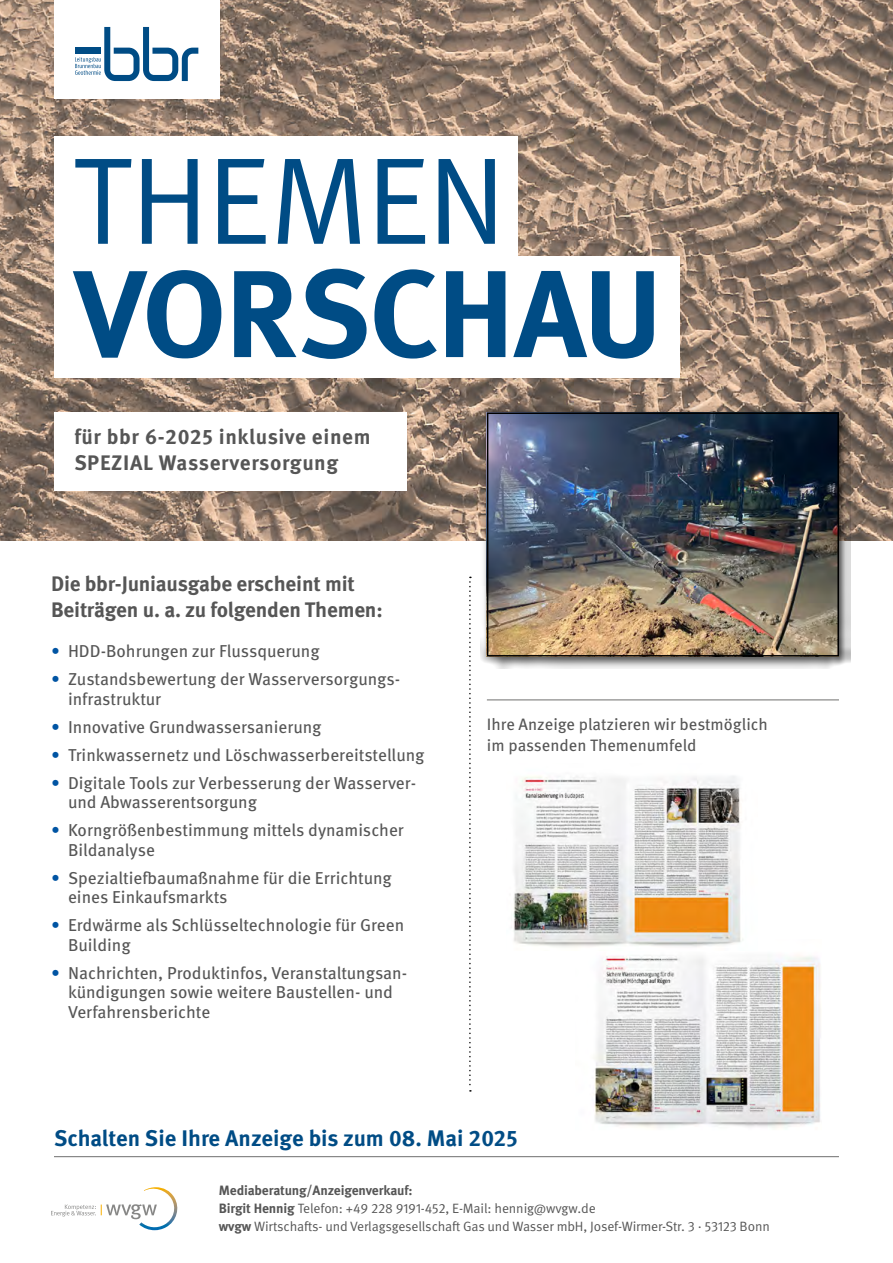
<style>
.page{position:relative;width:893px;height:1263px;background:#fff}
.page>*{position:absolute;margin:0;border:0;box-sizing:border-box;transform-origin:0 0}
.t1{font:700 123.6px "Meta OT";letter-spacing:-.015em;color:#004c85}
.t2{font:123.6px "Meta OT Norm";letter-spacing:-.025em;color:#004c85}
.t3{font:700 22.5px "Meta OT";color:#004c85}
.t4{font:700 21px/25.2px "Meta OT";letter-spacing:-.01em;color:#565656}
.t5{font:700 21px/25.5px "Meta OT";letter-spacing:.03em;color:#565656}
.t6{font:17.25px/19.5px "Meta OT";color:#565656}
.t7{font:16.5px/21.6px "Meta OT";color:#565656}
.t8{font:13.5px/18px "Meta OT Norm";letter-spacing:-.01em;color:#565656}
.t9{font:700 13.5px "Meta OT";letter-spacing:-.01em;color:#565656}
.s1{color:#0054a3}
.s2{font-family:"Meta OT";font-weight:700}
</style>
<div class="page">
<svg style="left:51px;top:1187px;width:127px;height:43px"></svg>
<img style="left:0;top:0;width:893px;height:540px">
<div style="left:54px;top:412px;width:352px;height:78px;background:#fff"></div>
<svg style="left:469px;top:577px;width:2px;height:514px"></svg>
<div style="left:54px;top:0;width:166px;height:99px;background:#fff"></div>
<svg style="left:75px;top:27px;width:123px;height:54px"></svg>
<div style="left:75px;top:48px;width:26px;height:6px;background:#004c85"></div>
<hr style="left:54px;top:1156px;width:785px;height:1px;background:#6f6f6e">
<div style="left:481px;top:406px;width:371px;height:263px;background:#000;opacity:.75"></div>
<img style="left:490px;top:415px;width:346px;height:238px">
<div style="left:487px;top:412px;width:352px;height:244px;border:2px solid #000"></div>
<img style="left:594px;top:955px;width:227px;height:173px">
<hr style="left:487px;top:699px;width:352px;height:1px;background:#6f6f6e">
<img style="left:511px;top:776px;width:232px;height:172px">
<div style="left:54px;top:136px;width:463px;height:127px;background:#fff"></div>
<div style="left:54px;top:256px;width:625px;height:121px;background:#fff"></div>
<h1 class="t2" style="left:72px;top:129px;width:436px">THEMEN</h1>
<h1 class="t1" style="left:75px;top:241px;width:590px">VORSCHAU</h1>
<p class="t5" style="left:74px;top:425px;width:298px">für bbr 6-2025 inklusive einem<br>SPEZIAL Wasserversorgung</p>
<p class="t4" style="left:51px;top:572px;width:333px">Die bbr-Juniausgabe erscheint mit<br>Beiträgen u. a. zu folgenden Themen:</p>
<p class="t6" style="left:51px;top:642px;width:270px"><span class="s1">•</span> HDD-Bohrungen zur Flussquerung</p>
<p class="t6" style="left:68px;top:670px;width:334px;text-indent:-17px"><span class="s1">•</span> Zustandsbewertung der Wasserversorgungs&shy;infrastruktur</p>
<p class="t6" style="left:51px;top:717px;width:272px"><span class="s1">•</span> Innovative Grundwassersanierung</p>
<p class="t6" style="left:51px;top:745px;width:375px"><span class="s1">•</span> Trinkwassernetz und Löschwasserbereitstellung</p>
<p class="t6" style="left:68px;top:773px;width:350px;text-indent:-17px"><span class="s1">•</span> Digitale Tools zur Verbesserung der Wasserver&shy;und Abwasserentsorgung</p>
<p class="t6" style="left:68px;top:821px;width:337px;text-indent:-17px"><span class="s1">•</span> Korngrößenbestimmung mittels dynamischer<br>Bildanalyse</p>
<p class="t6" style="left:68px;top:868px;width:325px;text-indent:-17px"><span class="s1">•</span> Spezialtiefbaumaßnahme für die Errichtung eines Einkaufsmarkts</p>
<p class="t6" style="left:68px;top:916px;width:338px;text-indent:-17px"><span class="s1">•</span> Erdwärme als Schlüsseltechnologie für Green<br>Building</p>
<p class="t6" style="left:68px;top:963px;width:341px;text-indent:-17px"><span class="s1">•</span> Nachrichten, Produktinfos, Veranstaltungsan&shy;kündigungen sowie weitere Baustellen- und<br>Verfahrensberichte</p>
<p class="t7" style="left:487px;top:713px;width:282px">Ihre Anzeige platzieren wir bestmöglich im passenden Themenumfeld</p>
<h2 class="t3" style="left:54px;top:1125px;width:465px">Schalten Sie Ihre Anzeige bis zum 08. Mai 2025</h2>
<p class="t9" style="left:219px;top:1182px;width:195px">Mediaberatung/Anzeigenverkauf:</p>
<p class="t8" style="left:219px;top:1200px;width:552px"><span class="s2">Birgit Hennig</span> Telefon: +49 228 9191-452, E-Mail: hennig@wvgw.de<br><span class="s2">wvgw</span> Wirtschafts- und Verlagsgesellschaft Gas und Wasser mbH, Josef-Wirmer-Str. 3 · 53123 Bonn</p>
</div>
